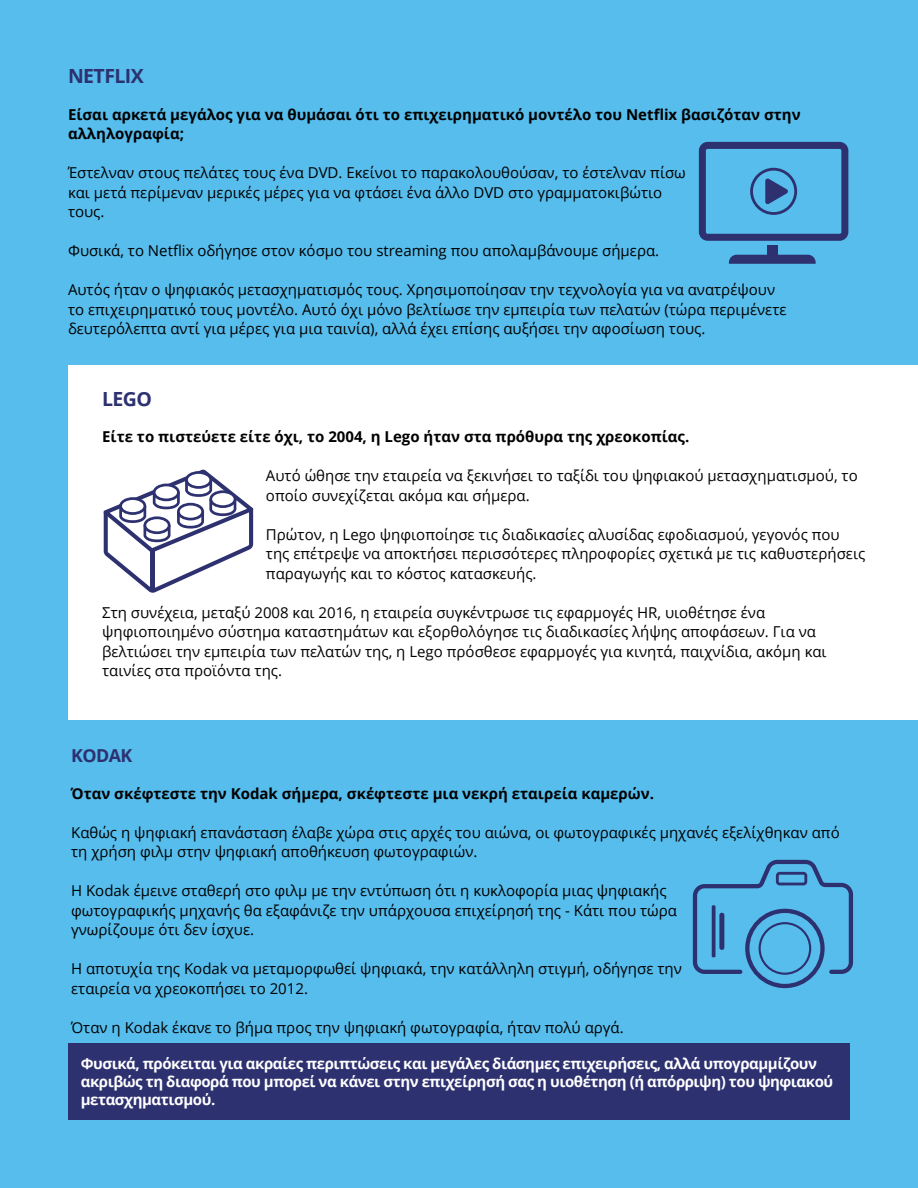
<style>
.page{position:relative;width:918px;height:1188px;background:#56bded}
.page>*{position:absolute;margin:0;border:0;box-sizing:border-box;transform-origin:0 0}
.t1{font:700 19.5px "Open Sans";letter-spacing:-.03em;color:#2d3170}
.t2{font:700 17.85px "Open Sans";letter-spacing:-.03em;color:#2d3170}
.t3{font:15px/19.5px "Open Sans";color:#000}
.t4{font:700 15px/19.5px "Open Sans";color:#000}
.t5{font:700 15px/18px "Open Sans";letter-spacing:-.03em;color:#fff}
</style>
<div class="page">
<svg style="left:729px;top:255px;width:87px;height:9px"></svg>
<div style="left:767px;top:246px;width:11px;height:10px;background:#2d3170"></div>
<svg style="left:699px;top:142px;width:149px;height:99px"></svg>
<svg style="left:693px;top:860px;width:160px;height:128px"></svg>
<div style="left:68px;top:365px;width:850px;height:355px;background:#fff"></div>
<div style="left:68px;top:1043px;width:782px;height:77px;background:#2d3170"></div>
<svg style="left:104px;top:469px;width:149px;height:124px"></svg>
<h1 class="t1" style="left:68px;top:62px;width:77px">NETFLIX</h1>
<p class="t4" style="left:68px;top:104px;width:734px">Είσαι αρκετά μεγάλος για να θυμάσαι ότι το επιχειρηματικό μοντέλο του Netflix βασιζόταν στην αλληλογραφία;</p>
<p class="t3" style="left:68px;top:163px;width:619px">Έστελναν στους πελάτες τους ένα DVD. Εκείνοι το παρακολουθούσαν, το έστελναν πίσω και μετά περίμεναν μερικές μέρες για να φτάσει ένα άλλο DVD στο γραμματοκιβώτιο τους.</p>
<p class="t3" style="left:68px;top:241px;width:593px">Φυσικά, το Netflix οδήγησε στον κόσμο του streaming που απολαμβάνουμε σήμερα.</p>
<p class="t3" style="left:68px;top:280px;width:720px">Αυτός ήταν ο ψηφιακός μετασχηματισμός τους. Χρησιμοποίησαν την τεχνολογία για να ανατρέψουν το επιχειρηματικό τους μοντέλο. Αυτό όχι μόνο βελτίωσε την εμπειρία των πελατών (τώρα περιμένετε δευτερόλεπτα αντί για μέρες για μια ταινία), αλλά έχει επίσης αυξήσει την αφοσίωση τους.</p>
<h1 class="t1" style="left:102px;top:385px;width:51px">LEGO</h1>
<p class="t4" style="left:102px;top:427px;width:589px">Είτε το πιστεύετε είτε όχι, το 2004, η Lego ήταν στα πρόθυρα της χρεοκοπίας.</p>
<p class="t3" style="left:266px;top:466px;width:593px">Αυτό ώθησε την εταιρεία να ξεκινήσει το ταξίδι του ψηφιακού μετασχηματισμού, το οποίο συνεχίζεται ακόμα και σήμερα.</p>
<p class="t3" style="left:266px;top:524px;width:601px">Πρώτον, η Lego ψηφιοποίησε τις διαδικασίες αλυσίδας εφοδιασμού, γεγονός που της επέτρεψε να αποκτήσει περισσότερες πληροφορίες σχετικά με τις καθυστερήσεις παραγωγής και το κόστος κατασκευής.</p>
<p class="t3" style="left:102px;top:602px;width:726px">Στη συνέχεια, μεταξύ 2008 και 2016, η εταιρεία συγκέντρωσε τις εφαρμογές HR, υιοθέτησε ένα ψηφιοποιημένο σύστημα καταστημάτων και εξορθολόγησε τις διαδικασίες λήψης αποφάσεων. Για να βελτιώσει την εμπειρία των πελατών της, η Lego πρόσθεσε εφαρμογές για κινητά, παιχνίδια, ακόμη και ταινίες στα προϊόντα της.</p>
<p class="t2" style="left:71px;top:743px;width:63px">KODAK</p>
<p class="t4" style="left:71px;top:783px;width:584px">Όταν σκέφτεστε την Kodak σήμερα, σκέφτεστε μια νεκρή εταιρεία καμερών.</p>
<p class="t3" style="left:71px;top:822px;width:770px">Καθώς η ψηφιακή επανάσταση έλαβε χώρα στις αρχές του αιώνα, οι φωτογραφικές μηχανές εξελίχθηκαν από τη χρήση φιλμ στην ψηφιακή αποθήκευση φωτογραφιών.</p>
<p class="t3" style="left:71px;top:881px;width:607px">Η Kodak έμεινε σταθερή στο φιλμ με την εντύπωση ότι η κυκλοφορία μιας ψηφιακής φωτογραφικής μηχανής θα εξαφάνιζε την υπάρχουσα επιχείρησή της - Κάτι που τώρα γνωρίζουμε ότι δεν ίσχυε.</p>
<p class="t3" style="left:71px;top:959px;width:612px">Η αποτυχία της Kodak να μεταμορφωθεί ψηφιακά, την κατάλληλη στιγμή, οδήγησε την εταιρεία να χρεοκοπήσει το 2012.</p>
<p class="t3" style="left:71px;top:1017px;width:554px">Όταν η Kodak έκανε το βήμα προς την ψηφιακή φωτογραφία, ήταν πολύ αργά.</p>
<p class="t5" style="left:81px;top:1055px;width:754px">Φυσικά, πρόκειται για ακραίες περιπτώσεις και μεγάλες διάσημες επιχειρήσεις, αλλά υπογραμμίζουν ακριβώς τη διαφορά που μπορεί να κάνει στην επιχείρησή σας η υιοθέτηση (ή απόρριψη) του ψηφιακού μετασχηματισμού.</p>
</div>
